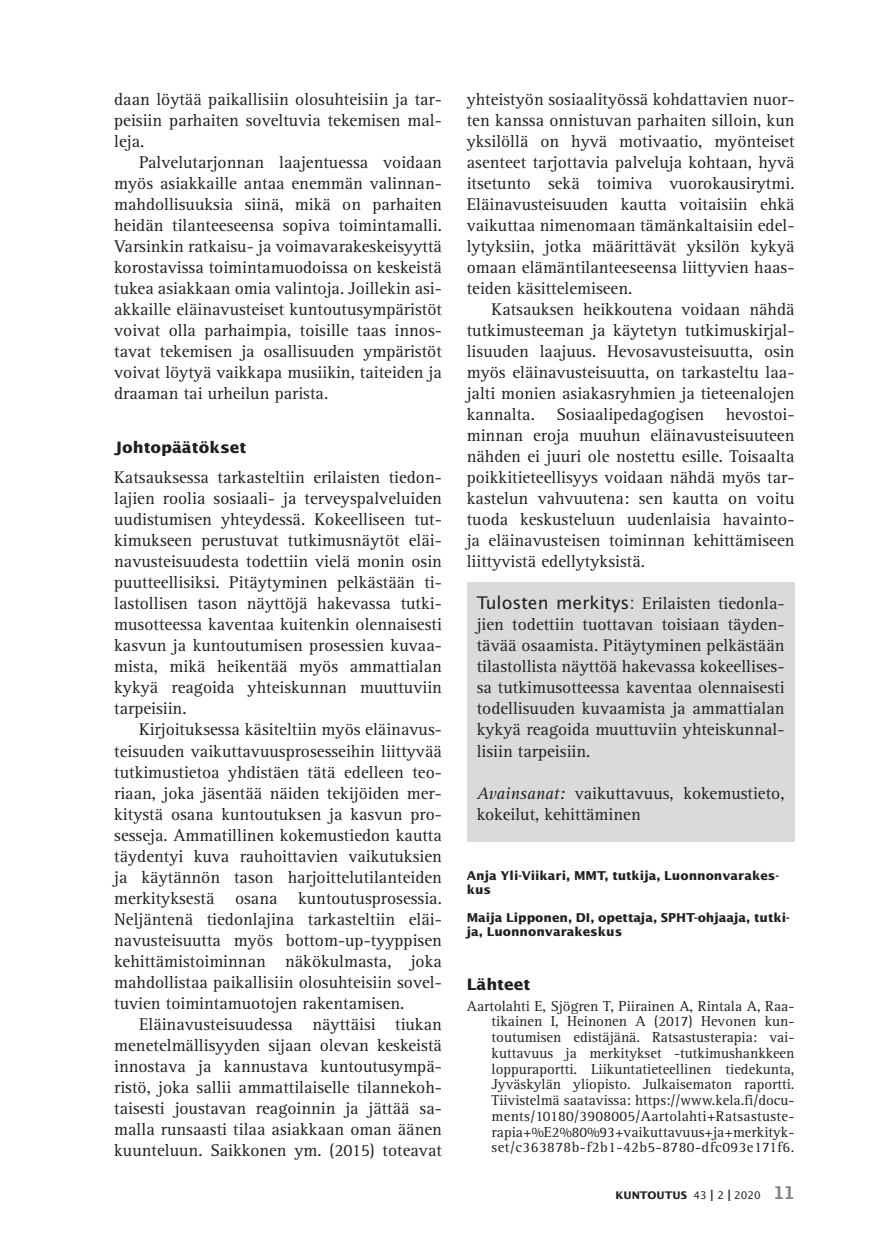
<style>
.page{position:relative;width:874px;height:1241px;background:#fff}
.page>*{position:absolute;margin:0;border:0;box-sizing:border-box;transform-origin:0 0}
.t1{font:17.5px/21px "Rotis Serif";color:#231f20;text-align:justify}
.t2{font:700 15.75px "Lucida Sans";color:#231f20}
.t3{font:14.88px/15.8px "Rotis Serif";letter-spacing:.03em;color:#231f20;text-align:justify}
.t4{font:700 12.25px/14px "Lucida Sans";color:#231f20}
.t5{font:700 10.5px "Lucida Sans";color:#231f20}
.s1{font-family:"Lucida Sans"}
.s2{font-style:italic}
.s3{font-weight:400}
.s4{font-weight:400;font-size:15.75px}
.s5{font-family:"Lucida Sans Typewriter";font-size:17.5px;color:#808285}
</style>
<div class="page">
<div style="left:466px;top:582px;width:328px;height:259px;background:#d9dadc"></div>
<p class="t1" style="left:114px;top:89px;width:329px">daan löytää paikallisiin olosuhteisiin ja tar&shy;peisiin parhaiten soveltuvia tekemisen mal&shy;leja.</p>
<p class="t1" style="left:114px;top:152px;width:329px;text-indent:25px">Palvelutarjonnan laajentuessa voidaan myös asiakkaille antaa enemmän valinnan&shy;mahdollisuuksia siinä, mikä on parhaiten heidän tilanteeseensa sopiva toimintamalli.<br>Varsinkin ratkaisu- ja voimavarakeskeisyyttä korostavissa toimintamuodoissa on keskeistä tukea asiakkaan omia valintoja. Joillekin asi&shy;akkaille eläinavusteiset kuntoutusympäristöt voivat olla parhaimpia, toisille taas innos&shy;tavat tekemisen ja osallisuuden ympäristöt voivat löytyä vaikkapa musiikin, taiteiden ja draaman tai urheilun parista.</p>
<p class="t2" style="left:114px;top:438px;width:134px">Johtopäätökset</p>
<p class="t1" style="left:114px;top:467px;width:329px">Katsauksessa tarkasteltiin erilaisten tiedon&shy;lajien roolia sosiaali- ja terveyspalveluiden uudistumisen yhteydessä. Kokeelliseen tut&shy;kimukseen perustuvat tutkimusnäytöt eläi&shy;navusteisuudesta todettiin vielä monin osin puutteellisiksi. Pitäytyminen pelkästään ti&shy;lastollisen tason näyttöjä hakevassa tutki&shy;musotteessa kaventaa kuitenkin olennaisesti kasvun ja kuntoutumisen prosessien kuvaa&shy;mista, mikä heikentää myös ammattialan kykyä reagoida yhteiskunnan muuttuviin tarpeisiin.</p>
<p class="t1" style="left:114px;top:719px;width:329px;text-indent:25px">Kirjoituksessa käsiteltiin myös eläinavus&shy;teisuuden vaikuttavuusprosesseihin liittyvää tutkimustietoa yhdistäen tätä edelleen teo&shy;riaan, joka jäsentää näiden tekijöiden mer&shy;kitystä osana kuntoutuksen ja kasvun pro&shy;sesseja. Ammatillinen kokemustiedon kautta täydentyi kuva rauhoittavien vaikutuksien ja käytännön tason harjoittelutilanteiden merkityksestä osana kuntoutusprosessia.<br>Neljäntenä tiedonlajina tarkasteltiin eläi&shy;navusteisuutta myös bottom-up-tyyppisen kehittämistoiminnan näkökulmasta, joka mahdollistaa paikallisiin olosuhteisiin sovel&shy;tuvien toimintamuotojen rakentamisen.</p>
<p class="t1" style="left:114px;top:1013px;width:329px;text-indent:25px">Eläinavusteisuudessa näyttäisi tiukan menetelmällisyyden sijaan olevan keskeistä innostava ja kannustava kuntoutusympä&shy;ristö, joka sallii ammattilaiselle tilannekoh&shy;taisesti joustavan reagoinnin ja jättää sa&shy;malla runsaasti tilaa asiakkaan oman äänen kuunteluun. Saikkonen ym. (2015) toteavat</p>
<p class="t1" style="left:466px;top:89px;width:329px">yhteistyön sosiaalityössä kohdattavien nuor&shy;ten kanssa onnistuvan parhaiten silloin, kun yksilöllä on hyvä motivaatio, myönteiset asenteet tarjottavia palveluja kohtaan, hyvä itsetunto sekä toimiva vuorokausirytmi.<br>Eläinavusteisuuden kautta voitaisiin ehkä vaikuttaa nimenomaan tämänkaltaisiin edel&shy;lytyksiin, jotka määrittävät yksilön kykyä omaan elämäntilanteeseensa liittyvien haas&shy;teiden käsittelemiseen.</p>
<p class="t1" style="left:466px;top:299px;width:329px;text-indent:25px">Katsauksen heikkoutena voidaan nähdä tutkimusteeman ja käytetyn tutkimuskirjal&shy;lisuuden laajuus. Hevosavusteisuutta, osin myös eläinavusteisuutta, on tarkasteltu laa&shy;jalti monien asiakasryhmien ja tieteenalojen kannalta. Sosiaalipedagogisen hevostoi&shy;minnan eroja muuhun eläinavusteisuuteen nähden ei juuri ole nostettu esille. Toisaalta poikkitieteellisyys voidaan nähdä myös tar&shy;kastelun vahvuutena: sen kautta on voitu tuoda keskusteluun uudenlaisia havainto&shy;ja eläinavusteisen toiminnan kehittämiseen liittyvistä edellytyksistä.</p>
<p class="t1" style="left:476px;top:593px;width:309px"><span class="s1">Tulosten merkitys:</span> Erilaisten tiedonla&shy;jien todettiin tuottavan toisiaan täyden&shy;tävää osaamista. Pitäytyminen pelkästään tilastollista näyttöä hakevassa kokeellises&shy;sa tutkimusotteessa kaventaa olennaisesti todellisuuden kuvaamista ja ammattialan kykyä reagoida muuttuviin yhteiskunnal&shy;lisiin tarpeisiin.</p>
<p class="t1" style="left:476px;top:782px;width:309px"><span class="s2">Avainsanat:</span> vaikuttavuus, kokemustieto, kokeilut, kehittäminen</p>
<p class="t4" style="left:466px;top:868px;width:313px">Anja Yli-Viikari, MMT, tutkija, Luonnonvarakes&shy;kus</p>
<p class="t4" style="left:466px;top:910px;width:324px">Maija Lipponen, DI, opettaja, SPHT-ohjaaja, tutki&shy;ja, Luonnonvarakeskus</p>
<p class="t2" style="left:466px;top:974px;width:65px">Lähteet</p>
<p class="t3" style="left:491px;top:998px;width:304px;text-indent:-25px">Aartolahti E, Sjögren T, Piirainen A, Rintala A, Raa&shy;tikainen I, Heinonen A (2017) Hevonen kun&shy;toutumisen edistäjänä. Ratsastusterapia: vai&shy;kuttavuus ja merkitykset -tutkimushankkeen loppuraportti. Liikuntatieteellinen tiedekunta, Jyväskylän yliopisto. Julkaisematon raportti.<br>Tiivistelmä saatavissa: https://www.kela.fi/docu&shy;ments/10180/3908005/Aartolahti+Ratsastuste&shy;rapia+%E2%80%93+vaikuttavuus+ja+merkityk&shy;set/c363878b-f2b1-42b5-8780-dfc093e171f6.</p>
<p class="t5" style="left:615px;top:1188px;width:180px">KUNTOUTUS <span class="s3">43</span> <span class="s4">I</span> <span class="s3">2</span> <span class="s4">I</span> <span class="s3">2020</span> <span class="s5">11</span></p>
</div>
